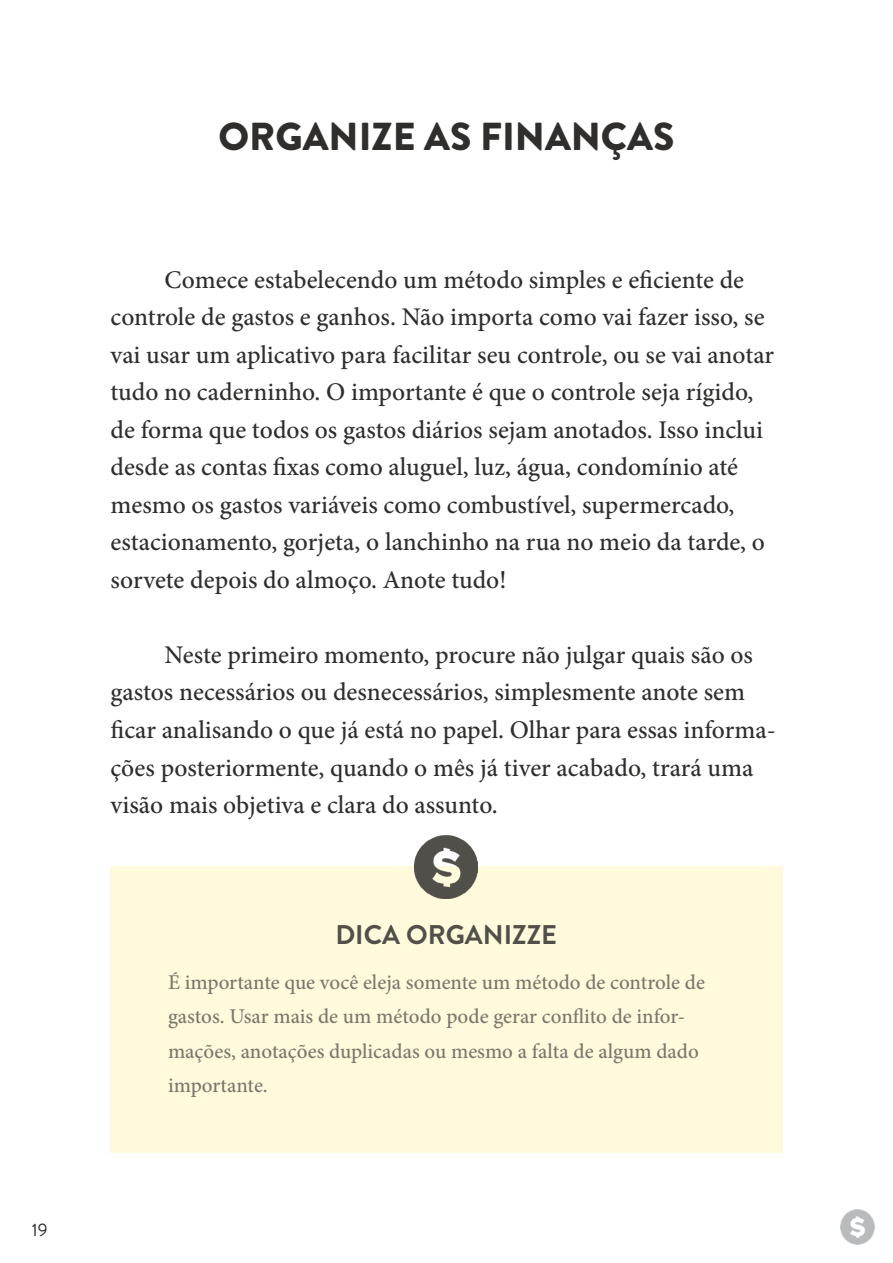
<style>
.page{position:relative;width:893px;height:1263px;background:#fff}
.page>*{position:absolute;margin:0;border:0;box-sizing:border-box;transform-origin:0 0}
.t1{font:900 39px "Brandon Grotesque";color:#2f2e2d}
.t2{font:700 27px "Brandon Grotesque";color:#504f49}
.t3{font:500 25.5px/37.5px "Minion Pro";color:#2f2e2d}
.t4{font:500 21px/34.5px "Minion Pro";color:#7a776c}
.t5{font:18px "Brandon Grotesque";color:#2f2e2d}
</style>
<div class="page">
<div style="left:110px;top:866px;width:672px;height:286px;background:#fefadb"></div>
<img style="left:415px;top:835px;width:63px;height:63px">
<img style="left:840px;top:1210px;width:34px;height:34px">
<p class="t5" style="left:32px;top:1218px;width:17px">19</p>
<h1 class="t1" style="left:218px;top:109px;width:457px">ORGANIZE AS FINANÇAS</h1>
<p class="t3" style="left:111px;top:261px;width:665px;text-indent:54px">Comece estabelecendo um método simples e eficiente de controle de gastos e ganhos. Não importa como vai fazer isso, se vai usar um aplicativo para facilitar seu controle, ou se vai anotar tudo no caderninho. O importante é que o controle seja rígido, de forma que todos os gastos diários sejam anotados. Isso inclui desde as contas fixas como aluguel, luz, água, condomínio até mesmo os gastos variáveis como combustível, supermercado, estacionamento, gorjeta, o lanchinho na rua no meio da tarde, o sorvete depois do almoço. Anote tudo!</p>
<p class="t3" style="left:111px;top:636px;width:667px;text-indent:54px">Neste primeiro momento, procure não julgar quais são os gastos necessários ou desnecessários, simplesmente anote sem ficar analisando o que já está no papel. Olhar para essas informa&shy;ções posteriormente, quando o mês já tiver acabado, trará uma visão mais objetiva e clara do assunto.</p>
<p class="t2" style="left:335px;top:915px;width:223px">DICA ORGANIZZE</p>
<p class="t4" style="left:168px;top:964px;width:538px">É importante que você eleja somente um método de controle de gastos. Usar mais de um método pode gerar conflito de infor&shy;mações, anotações duplicadas ou mesmo a falta de algum dado importante.</p>
</div>
